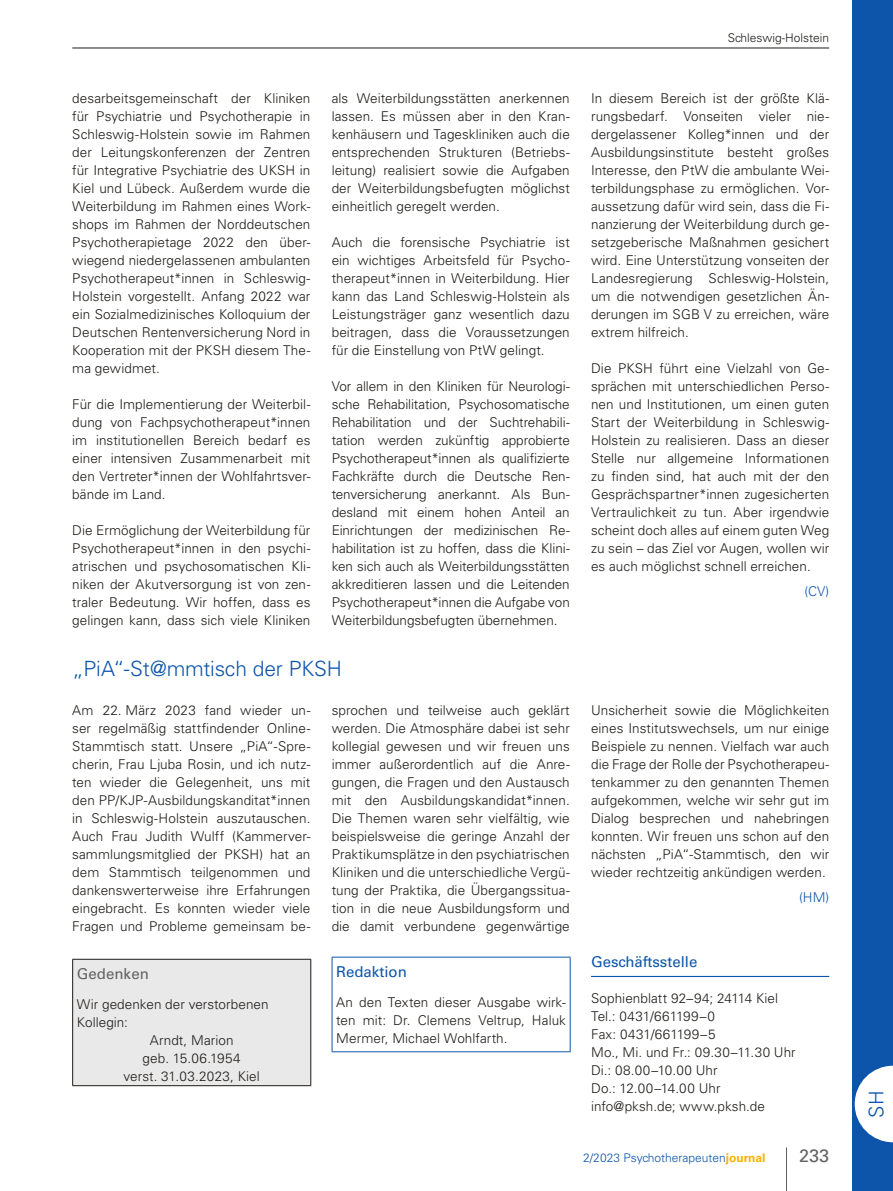
<style>
.page{position:relative;width:893px;height:1191px;background:#fff}
.page>*{position:absolute;margin:0;border:0;box-sizing:border-box;transform-origin:0 0}
.t1{font:300 21px "Univers LT Std";letter-spacing:-.01em;color:#0c55ab}
.t2{font:300 20.25px "Univers LT Std";color:#0c55ab}
.t3{font:18px "Univers LT Std";color:#626161}
.t4{font:15px "Univers LT Std";color:#0c55ab}
.t5{font:15px "Univers LT Std";color:#626161}
.t6{font:300 13.5px/18px "Univers LT Std";letter-spacing:.005em;color:#1f1c19;text-align:justify}
.t7{font:300 13.5px "Univers LT Std";color:#0c55ab}
.t8{font:300 12px "Univers LT Std";color:#0c55ab}
.t9{font:300 12px "Univers LT Std";color:#1f1c19}
.s1{font-weight:700;color:#fdb200}
</style>
<div class="page">
<hr style="left:591px;top:976px;width:238px;height:1px;background:#0c55ab">
<hr style="left:332px;top:956px;width:239px;height:1px;background:#0c55ab">
<hr style="left:332px;top:957px;width:1px;height:94px;background:#0c55ab">
<hr style="left:570px;top:957px;width:1px;height:94px;background:#0c55ab">
<hr style="left:332px;top:1051px;width:239px;height:1px;background:#0c55ab">
<div style="left:73px;top:959px;width:238px;height:126px;background:#e9e9ea"></div>
<hr style="left:72px;top:959px;width:239px;height:1px;background:#1f1c19">
<hr style="left:72px;top:959px;width:1px;height:126px;background:#1f1c19">
<hr style="left:310px;top:959px;width:1px;height:126px;background:#1f1c19">
<hr style="left:72px;top:1085px;width:239px;height:1px;background:#1f1c19">
<hr style="left:786px;top:1147px;width:1px;height:44px;background:#626161">
<div style="left:853px;top:0;width:40px;height:1191px;background:#0c55ab"></div>
<hr style="left:72px;top:48px;width:757px;height:1px;background:#1f1c19">
<svg style="left:855px;top:1065px;width:38px;height:77px"></svg>
<p class="t6" style="left:72px;top:89px;width:240px">desarbeitsgemeinschaft der Kliniken für Psychiatrie und Psychotherapie in Schleswig-Holstein sowie im Rahmen der Leitungskonferenzen der Zentren für Integrative Psychiatrie des UKSH in Kiel und Lübeck. Außerdem wurde die Weiterbildung im Rahmen eines Work&shy;shops im Rahmen der Norddeutschen Psychotherapietage 2022 den über&shy;wiegend niedergelassenen ambulanten Psychotherapeut*innen in Schleswig-Holstein vorgestellt. Anfang 2022 war ein Sozialmedizinisches Kolloquium der Deutschen Rentenversicherung Nord in Kooperation mit der PKSH diesem The&shy;ma gewidmet.</p>
<p class="t6" style="left:72px;top:395px;width:240px">Für die Implementierung der Weiterbil&shy;dung von Fachpsychotherapeut*innen im institutionellen Bereich bedarf es einer intensiven Zusammenarbeit mit den Vertreter*innen der Wohlfahrtsver&shy;bände im Land.</p>
<p class="t6" style="left:72px;top:521px;width:240px">Die Ermöglichung der Weiterbildung für Psychotherapeut*innen in den psychi&shy;atrischen und psychosomatischen Kli&shy;niken der Akutversorgung ist von zen&shy;traler Bedeutung. Wir hoffen, dass es gelingen kann, dass sich viele Kliniken</p>
<p class="t6" style="left:332px;top:89px;width:240px">als Weiterbildungsstätten anerkennen lassen. Es müssen aber in den Kran&shy;kenhäusern und Tageskliniken auch die entsprechenden Strukturen (Betriebs&shy;leitung) realisiert sowie die Aufgaben der Weiterbildungsbefugten möglichst einheitlich geregelt werden.</p>
<p class="t6" style="left:332px;top:233px;width:240px">Auch die forensische Psychiatrie ist ein wichtiges Arbeitsfeld für Psycho&shy;therapeut*innen in Weiterbildung. Hier kann das Land Schleswig-Holstein als Leistungsträger ganz wesentlich dazu beitragen, dass die Voraussetzungen für die Einstellung von PtW gelingt.</p>
<p class="t6" style="left:332px;top:377px;width:240px">Vor allem in den Kliniken für Neurologi&shy;sche Rehabilitation, Psychosomatische Rehabilitation und der Suchtrehabili&shy;tation werden zukünftig approbierte Psychotherapeut*innen als qualifizierte Fachkräfte durch die Deutsche Ren&shy;tenversicherung anerkannt. Als Bun&shy;desland mit einem hohen Anteil an Einrichtungen der medizinischen Re&shy;habilitation ist zu hoffen, dass die Klini&shy;ken sich auch als Weiterbildungsstätten akkreditieren lassen und die Leitenden Psychotherapeut*innen die Aufgabe von Weiterbildungsbefugten übernehmen.</p>
<p class="t9" style="left:728px;top:31px;width:103px">Schleswig-Holstein</p>
<p class="t6" style="left:591px;top:89px;width:240px">In diesem Bereich ist der größte Klä&shy;rungsbedarf. Vonseiten vieler nie&shy;dergelassener Kolleg*innen und der Ausbildungsinstitute besteht großes Interesse, den PtW die ambulante Wei&shy;terbildungsphase zu ermöglichen. Vor&shy;aussetzung dafür wird sein, dass die Fi&shy;nanzierung der Weiterbildung durch ge&shy;setzgeberische Maßnahmen gesichert wird. Eine Unterstützung vonseiten der Landesregierung Schleswig-Holstein, um die notwendigen gesetzlichen Än&shy;derungen im SGB V zu erreichen, wäre extrem hilfreich.</p>
<p class="t6" style="left:591px;top:359px;width:240px">Die PKSH führt eine Vielzahl von Ge&shy;sprächen mit unterschiedlichen Perso&shy;nen und Institutionen, um einen guten Start der Weiterbildung in Schleswig-Holstein zu realisieren. Dass an dieser Stelle nur allgemeine Informationen zu finden sind, hat auch mit der den Gesprächspartner*innen zugesicherten Vertraulichkeit zu tun. Aber irgendwie scheint doch alles auf einem guten Weg zu sein – das Ziel vor Augen, wollen wir es auch möglichst schnell erreichen.</p>
<p class="t7" style="left:804px;top:583px;width:26px">(CV)</p>
<h1 class="t1" style="left:72px;top:656px;width:271px">„PiA“-St@mmtisch der PKSH</h1>
<p class="t6" style="left:72px;top:701px;width:240px">Am 22. März 2023 fand wieder un&shy;ser regelmäßig stattfindender Online-Stammtisch statt. Unsere „PiA“-Spre&shy;cherin, Frau Ljuba Rosin, und ich nutz&shy;ten wieder die Gelegenheit, uns mit den PP/KJP-Ausbildungskanditat*innen in Schleswig-Holstein auszutauschen.<br>Auch Frau Judith Wulff (Kammerver&shy;sammlungsmitglied der PKSH) hat an dem Stammtisch teilgenommen und dankenswerterweise ihre Erfahrungen eingebracht. Es konnten wieder viele Fragen und Probleme gemeinsam be-</p>
<p class="t6" style="left:332px;top:701px;width:240px">sprochen und teilweise auch geklärt werden. Die Atmosphäre dabei ist sehr kollegial gewesen und wir freuen uns immer außerordentlich auf die Anre&shy;gungen, die Fragen und den Austausch mit den Ausbildungskandidat*innen.<br>Die Themen waren sehr vielfältig, wie beispielsweise die geringe Anzahl der Praktikumsplätze in den psychiatrischen Kliniken und die unterschiedliche Vergü&shy;tung der Praktika, die Übergangssitua&shy;tion in die neue Ausbildungsform und die damit verbundene gegenwärtige</p>
<p class="t6" style="left:591px;top:701px;width:240px">Unsicherheit sowie die Möglichkeiten eines Institutswechsels, um nur einige Beispiele zu nennen. Vielfach war auch die Frage der Rolle der Psychotherapeu&shy;tenkammer zu den genannten Themen aufgekommen, welche wir sehr gut im Dialog besprechen und nahebringen konnten. Wir freuen uns schon auf den nächsten „PiA“-Stammtisch, den wir wieder rechtzeitig ankündigen werden.</p>
<p class="t7" style="left:799px;top:889px;width:31px">(HM)</p>
<p class="t5" style="left:77px;top:964px;width:73px">Gedenken</p>
<p class="t6" style="left:77px;top:995px;width:193px">Wir gedenken der verstorbenen</p>
<p class="t6" style="left:77px;top:1013px;width:53px">Kollegin:</p>
<p class="t6" style="left:150px;top:1031px;width:85px">Arndt, Marion</p>
<p class="t6" style="left:143px;top:1049px;width:100px">geb. 15.06.1954</p>
<p class="t6" style="left:124px;top:1067px;width:138px">verst. 31.03.2023, Kiel</p>
<p class="t4" style="left:336px;top:962px;width:72px">Redaktion</p>
<p class="t6" style="left:336px;top:993px;width:231px">An den Texten dieser Ausgabe wirk&shy;ten mit: Dr. Clemens Veltrup, Haluk Mermer, Michael Wohlfarth.</p>
<p class="t4" style="left:591px;top:953px;width:108px">Geschäftsstelle</p>
<p class="t6" style="left:591px;top:989px;width:206px;text-align:left">Sophienblatt 92–94; 24114 Kiel<br>Tel.: 0431/661199–0<br>Fax: 0431/661199–5<br>Mo., Mi. und Fr.: 09.30–11.30 Uhr<br>Di.: 08.00–10.00 Uhr<br>Do.: 12.00–14.00 Uhr info@pksh.de; www.pksh.de</p>
<p class="t8" style="left:583px;top:1150px;width:184px">2/2023 Psychotherapeuten<span class="s1">journal</span></p>
<h3 class="t3" style="left:799px;top:1144px;width:32px">233</h3>
<h2 class="t2" style="left:864px;top:1117px;width:28px;rotate:-90deg">SH</h2>
</div>
